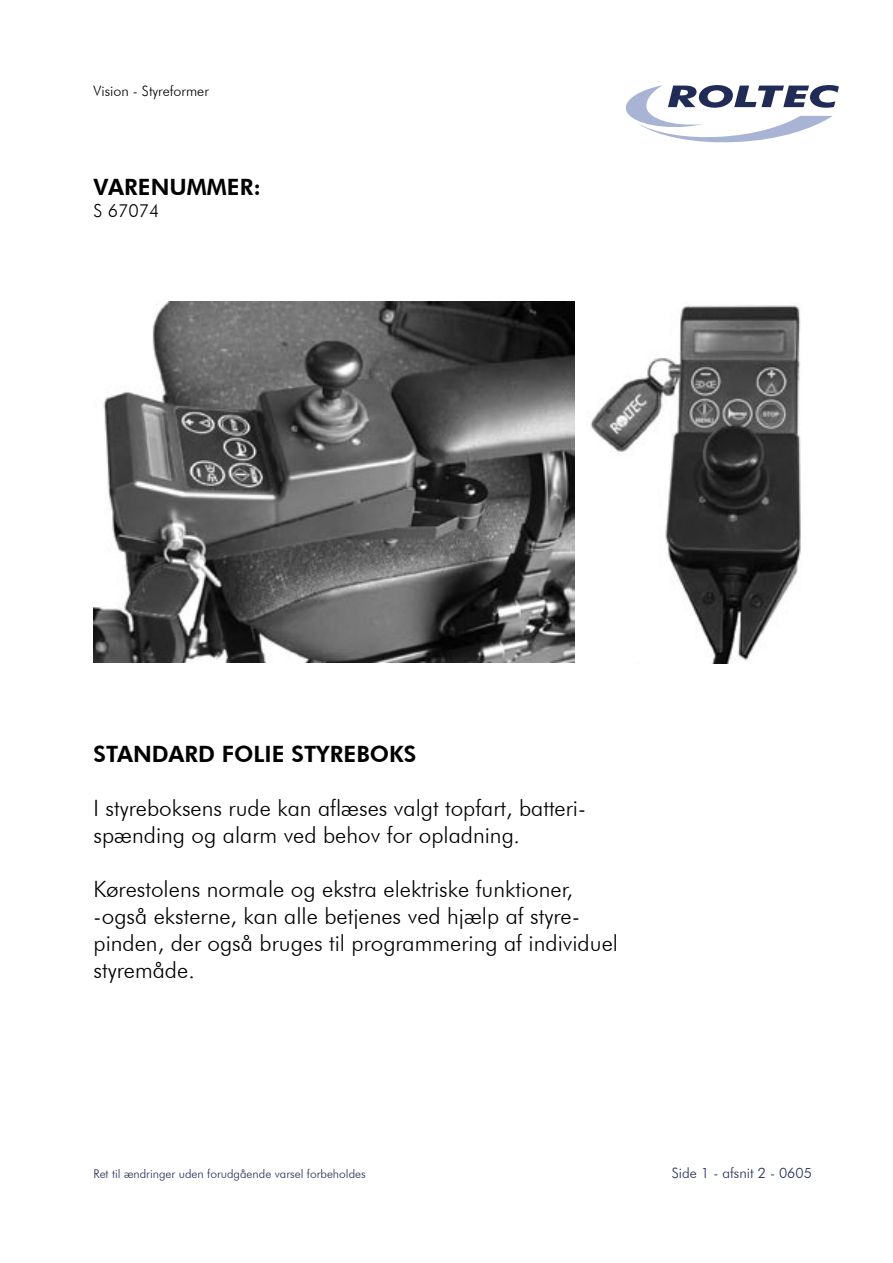
<style>
.page{position:relative;width:893px;height:1263px;background:#fff}
.page>*{position:absolute;margin:0;border:0;box-sizing:border-box;transform-origin:0 0}
.t1{font:300 22.5px/27px "Futura BT";color:#000}
.t2{font:800 22.5px "Futura BT";color:#000}
.t3{font:300 18px "Futura BT";color:#000}
.t4{font:300 14.25px "Futura BT";color:#212c56}
.t5{font:300 14.25px "Futura BT";color:#000}
.t6{font:300 12px "Futura BT";color:#212c56}
</style>
<div class="page">
<svg style="left:625px;top:85px;width:214px;height:58px"></svg>
<img style="left:94px;top:302px;width:480px;height:360px">
<img style="left:590px;top:305px;width:211px;height:358px">
<p class="t5" style="left:94px;top:82px;width:117px">Vision - Styreformer</p>
<p class="t2" style="left:94px;top:173px;width:169px">VARENUMMER:</p>
<p class="t3" style="left:94px;top:200px;width:67px">S 67074</p>
<p class="t2" style="left:94px;top:740px;width:324px">STANDARD FOLIE STYREBOKS</p>
<p class="t1" style="left:94px;top:794px;width:494px">I styreboksens rude kan aflæses valgt topfart, batteri&shy;spænding og alarm ved behov for opladning.</p>
<p class="t1" style="left:94px;top:875px;width:488px">Kørestolens normale og ekstra elektriske funktioner, -også eksterne, kan alle betjenes ved hjælp af styre-</p>
<p class="t1" style="left:94px;top:929px;width:526px">pinden, der også bruges til programmering af individuel styremåde.</p>
<p class="t6" style="left:94px;top:1166px;width:274px">Ret til ændringer uden forudgående varsel forbeholdes</p>
<p class="t4" style="left:672px;top:1164px;width:142px">Side 1 - afsnit 2 - 0605</p>
</div>
